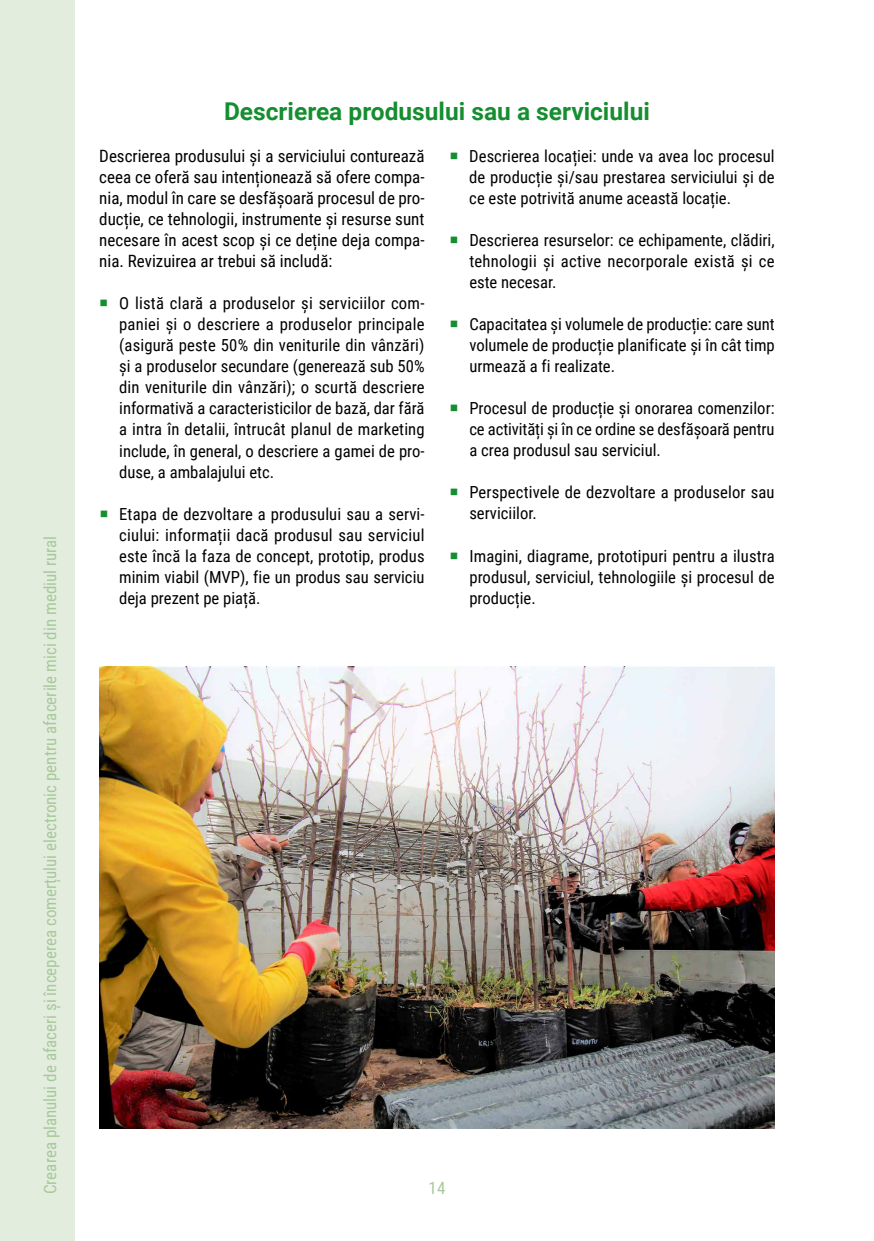
<style>
.page{position:relative;width:874px;height:1241px;background:#fff}
.page>*{position:absolute;margin:0;border:0;box-sizing:border-box;transform-origin:0 0}
.t1{font:700 24.5px "Roboto";color:#158e30}
.t2{font:16.97px/21px "Roboto Condensed";color:#000;text-align:justify}
.t3{font:16.97px "Roboto Condensed";color:#a8c89b}
.t4{font:16.62px/21px "Roboto Condensed";color:#000;text-align:justify}
</style>
<div class="page">
<div style="left:0;top:0;width:74px;height:1240px;background:#e3edde"></div>
<img style="left:99px;top:666px;width:675px;height:462px">
<p class="t3" style="left:38px;top:1193px;width:659px;rotate:-90deg">Crearea planului de afaceri și începerea comerțului electronic pentru afacerile mici din mediul rural</p>
<h1 class="t1" style="left:224px;top:94px;width:427px">Descrierea produsului sau a serviciului</h1>
<p class="t2" style="left:99px;top:145px;width:326px">Descrierea produsului și a serviciului conturează ceea ce oferă sau intenționează să ofere compa&shy;nia, modul în care se desfășoară procesul de pro&shy;ducție, ce tehnologii, instrumente și resurse sunt necesare în acest scop și ce deține deja compa&shy;nia. Revizuirea ar trebui să includă:</p>
<p class="t4" style="left:119px;top:292px;width:307px">O listă clară a produselor și serviciilor com&shy;paniei și o descriere a produselor principale (asigură peste 50% din veniturile din vânzări) și a produselor secundare (generează sub 50% din veniturile din vânzări); o scurtă descriere informativă a caracteristicilor de bază, dar fără a intra în detalii, întrucât planul de marketing include, în general, o descriere a gamei de pro&shy;duse, a ambalajului etc.</p>
<p class="t4" style="left:119px;top:502px;width:307px">Etapa de dezvoltare a produsului sau a servi&shy;ciului: informații dacă produsul sau serviciul este încă la faza de concept, prototip, produs minim viabil (MVP), fie un produs sau serviciu deja prezent pe piață.</p>
<p class="t4" style="left:469px;top:145px;width:307px">Descrierea locației: unde va avea loc procesul de producție și/sau prestarea serviciului și de ce este potrivită anume această locație.</p>
<p class="t4" style="left:469px;top:229px;width:306px">Descrierea resurselor: ce echipamente, clădiri, tehnologii și active necorporale există și ce este necesar.</p>
<p class="t4" style="left:469px;top:313px;width:307px">Capacitatea și volumele de producție: care sunt volumele de producție planificate și în cât timp urmează a fi realizate.</p>
<p class="t4" style="left:469px;top:397px;width:306px">Procesul de producție și onorarea comenzilor: ce activități și în ce ordine se desfășoară pentru a crea produsul sau serviciul.</p>
<p class="t4" style="left:469px;top:481px;width:306px">Perspectivele de dezvoltare a produselor sau serviciilor.</p>
<p class="t4" style="left:469px;top:544px;width:306px">Imagini, diagrame, prototipuri pentru a ilustra produsul, serviciul, tehnologiile și procesul de producție.</p>
<p class="t3" style="left:428px;top:1175px;width:18px">14</p>
</div>
